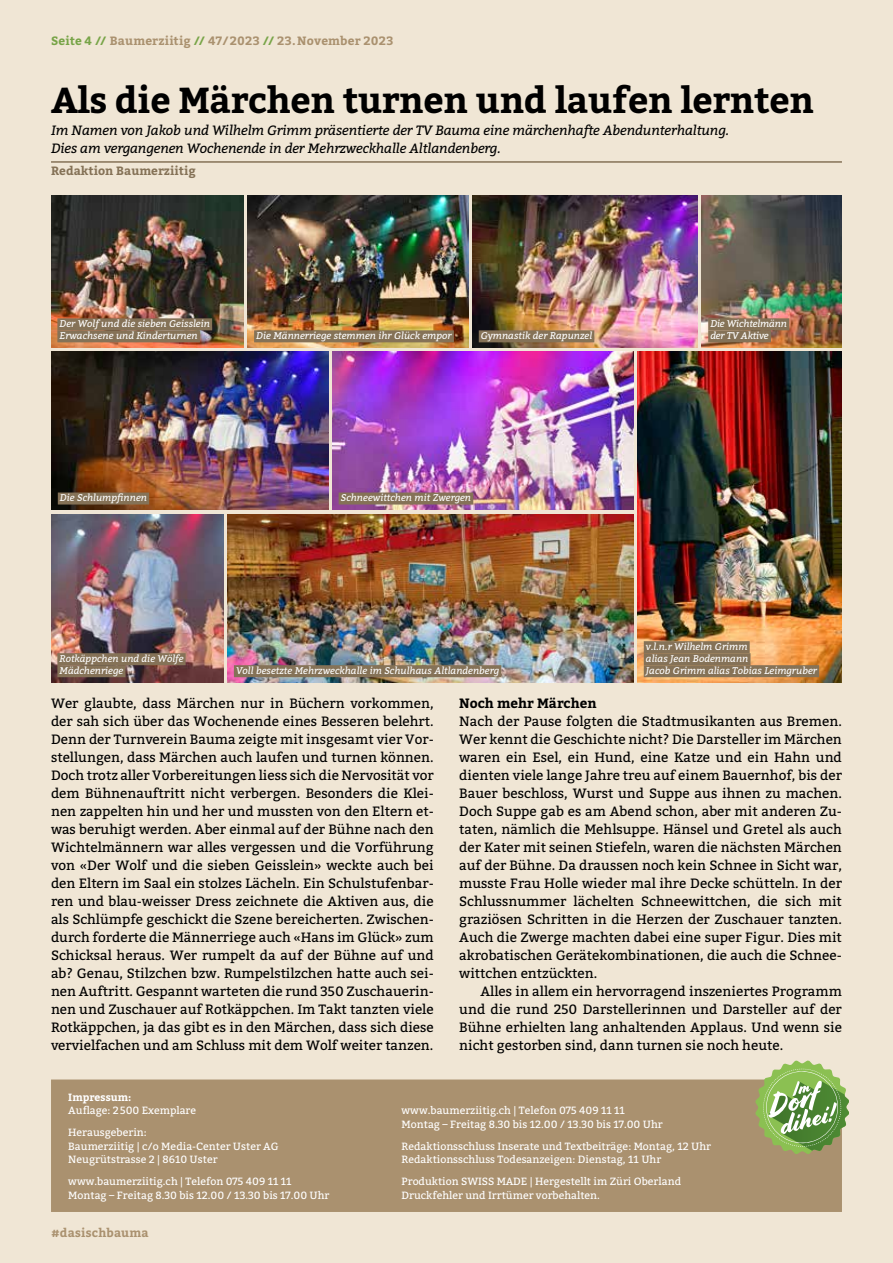
<style>
.page{position:relative;width:893px;height:1263px;background:#f0e6d5}
.page>*{position:absolute;margin:0;border:0;box-sizing:border-box;transform-origin:0 0}
.t1{font:700 36px "Bitter";letter-spacing:-.01em;color:#000}
.t2{font:13.5px/18px "Bitter";color:#000;text-align:justify}
.t3{font:italic 13.5px/18px "Bitter";letter-spacing:-.01em;color:#000}
.t4{font:700 13.5px "Bitter";color:#000}
.t5{font:700 12px "Bitter";letter-spacing:.015em;color:#aa916f}
.t6{font:700 12px "Bitter";color:#857257}
.t7{font:10.5px/13.5px "Bitter";color:#fff}
.t8{font:700 10.5px "Bitter";color:#fff}
.t9{font:italic 9.75px/12px "Bitter";color:#fff}
.s1{color:#77a447}
</style>
<div class="page">
<hr style="left:51px;top:161px;width:791px;height:2px;background:#857257">
<img style="left:51px;top:196px;width:192px;height:152px">
<img style="left:248px;top:196px;width:220px;height:152px">
<img style="left:51px;top:352px;width:277px;height:158px">
<img style="left:702px;top:195px;width:140px;height:153px">
<img style="left:472px;top:196px;width:226px;height:152px">
<img style="left:51px;top:514px;width:172px;height:168px">
<img style="left:332px;top:352px;width:301px;height:158px">
<img style="left:637px;top:352px;width:205px;height:330px">
<img style="left:228px;top:514px;width:405px;height:168px">
<div style="left:57px;top:318px;width:155px;height:12px;background:#857257"></div>
<div style="left:57px;top:330px;width:143px;height:12px;background:#857257"></div>
<div style="left:254px;top:330px;width:200px;height:12px;background:#857257"></div>
<div style="left:479px;top:330px;width:115px;height:12px;background:#857257"></div>
<div style="left:58px;top:492px;width:91px;height:12px;background:#857257"></div>
<div style="left:57px;top:653px;width:129px;height:12px;background:#857257"></div>
<div style="left:57px;top:665px;width:68px;height:12px;background:#857257"></div>
<div style="left:234px;top:665px;width:267px;height:12px;background:#857257"></div>
<div style="left:644px;top:641px;width:106px;height:12px;background:#857257"></div>
<div style="left:644px;top:653px;width:106px;height:12px;background:#857257"></div>
<div style="left:644px;top:665px;width:175px;height:12px;background:#857257"></div>
<div style="left:339px;top:492px;width:134px;height:12px;background:#857257"></div>
<div style="left:708px;top:318px;width:81px;height:12px;background:#857257"></div>
<div style="left:708px;top:330px;width:63px;height:12px;background:#857257"></div>
<div style="left:51px;top:1079px;width:791px;height:133px;background:#aa916f"></div>
<svg style="left:755px;top:1060px;width:94px;height:94px"></svg>
<p class="t5" style="left:51px;top:31px;width:344px"><span class="s1">Seite 4 //</span> Baumerziitig <span class="s1">//</span> 47/ 2023 <span class="s1">//</span> 23.November 2023</p>
<h1 class="t1" style="left:51px;top:72px;width:764px">Als die Märchen turnen und laufen lernten</h1>
<p class="t3" style="left:51px;top:121px;width:680px">Im Namen von Jakob und Wilhelm Grimm präsentierte der TV Bauma eine märchenhafte Abendunterhaltung.<br>Dies am vergangenen Wochenende in der Mehrzweckhalle Altlandenberg.</p>
<p class="t6" style="left:51px;top:162px;width:146px">Redaktion Baumerziitig</p>
<p class="t9" style="left:60px;top:317px;width:152px">Der Wolf und die sieben Geisslein<br>Erwachsene und Kinderturnen</p>
<p class="t9" style="left:256px;top:329px;width:197px">Die Männerriege stemmen ihr Glück empor</p>
<p class="t9" style="left:481px;top:329px;width:113px">Gymnastik der Rapunzel</p>
<p class="t9" style="left:710px;top:317px;width:78px">Die Wichtelmänn der TV Aktive</p>
<p class="t9" style="left:60px;top:492px;width:89px">Die Schlumpfinnen</p>
<p class="t9" style="left:341px;top:492px;width:132px">Schneewittchen mit Zwergen</p>
<p class="t9" style="left:60px;top:652px;width:125px">Rotkäppchen und die Wölfe<br>Mädchenriege</p>
<p class="t9" style="left:236px;top:664px;width:265px">Voll besetzte Mehrzweckhalle im Schulhaus Altlandenberg</p>
<p class="t9" style="left:646px;top:640px;width:173px">v.l.n.r Wilhelm Grimm<br>alias Jean Bodenmann<br>Jacob Grimm alias Tobias Leimgruber</p>
<p class="t2" style="left:51px;top:693px;width:384px">Wer glaubte, dass Märchen nur in Büchern vorkommen, der sah sich über das Wochenende eines Besseren belehrt.<br>Denn der Turnverein Bauma zeigte mit insgesamt vier Vor&shy;stellungen, dass Märchen auch laufen und turnen können.<br>Doch trotz aller Vorbereitungen liess sich die Nervosität vor dem Bühnenauftritt nicht verbergen. Besonders die Klei&shy;nen zappelten hin und her und mussten von den Eltern et&shy;was beruhigt werden. Aber einmal auf der Bühne nach den Wichtelmännern war alles vergessen und die Vorführung von «Der Wolf und die sieben Geisslein» weckte auch bei den Eltern im Saal ein stolzes Lächeln. Ein Schulstufenbar&shy;ren und blau-weisser Dress zeichnete die Aktiven aus, die als Schlümpfe geschickt die Szene bereicherten. Zwischen&shy;durch forderte die Männerriege auch «Hans im Glück» zum Schicksal heraus. Wer rumpelt da auf der Bühne auf und ab? Genau, Stilzchen bzw. Rumpelstilzchen hatte auch sei&shy;nen Auftritt. Gespannt warteten die rund 350 Zuschauerin&shy;nen und Zuschauer auf Rotkäppchen. Im Takt tanzten viele Rotkäppchen, ja das gibt es in den Märchen, dass sich diese vervielfachen und am Schluss mit dem Wolf weiter tanzen.</p>
<p class="t4" style="left:459px;top:692px;width:139px">Noch mehr Märchen</p>
<p class="t2" style="left:459px;top:711px;width:384px">Nach der Pause folgten die Stadtmusikanten aus Bremen.<br>Wer kennt die Geschichte nicht? Die Darsteller im Märchen waren ein Esel, ein Hund, eine Katze und ein Hahn und dienten viele lange Jahre treu auf einem Bauernhof, bis der Bauer beschloss, Wurst und Suppe aus ihnen zu machen.<br>Doch Suppe gab es am Abend schon, aber mit anderen Zu&shy;taten, nämlich die Mehlsuppe. Hänsel und Gretel als auch der Kater mit seinen Stiefeln, waren die nächsten Märchen auf der Bühne. Da draussen noch kein Schnee in Sicht war, musste Frau Holle wieder mal ihre Decke schütteln. In der Schlussnummer lächelten Schneewittchen, die sich mit graziösen Schritten in die Herzen der Zuschauer tanzten.<br>Auch die Zwerge machten dabei eine super Figur. Dies mit akrobatischen Gerätekombinationen, die auch die Schnee&shy;wittchen entzückten.</p>
<p class="t2" style="left:459px;top:981px;width:384px;text-indent:21px">Alles in allem ein hervorragend inszeniertes Programm und die rund 250 Darstellerinnen und Darsteller auf der Bühne erhielten lang anhaltenden Applaus. Und wenn sie nicht gestorben sind, dann turnen sie noch heute.</p>
<p class="t8" style="left:68px;top:1089px;width:65px">Impressum:</p>
<p class="t7" style="left:68px;top:1099px;width:129px;line-height:22px">Auflage: 2500 Exemplare<br>Herausgeberin:</p>
<p class="t7" style="left:68px;top:1139px;width:212px">Baumerziitig | c/o Media-Center Uster AG<br>Neugrütstrasse 2 | 8610 Uster</p>
<p class="t7" style="left:68px;top:1174px;width:263px">www.baumerziitig.ch | Telefon 075 409 11 11<br>Montag – Freitag 8.30 bis 12.00 / 13.30 bis 17.00 Uhr</p>
<p class="t5" style="left:51px;top:1224px;width:99px">#dasischbauma</p>
<p class="t7" style="left:402px;top:1103px;width:263px">www.baumerziitig.ch | Telefon 075 409 11 11<br>Montag – Freitag 8.30 bis 12.00 / 13.30 bis 17.00 Uhr</p>
<p class="t7" style="left:402px;top:1139px;width:311px">Redaktionsschluss Inserate und Textbeiträge: Montag, 12 Uhr<br>Redaktionsschluss Todesanzeigen: Dienstag, 11 Uhr</p>
<p class="t7" style="left:402px;top:1174px;width:281px">Produktion SWISS MADE | Hergestellt im Züri Oberland<br>Druckfehler und Irrtümer vorbehalten.</p>
</div>
